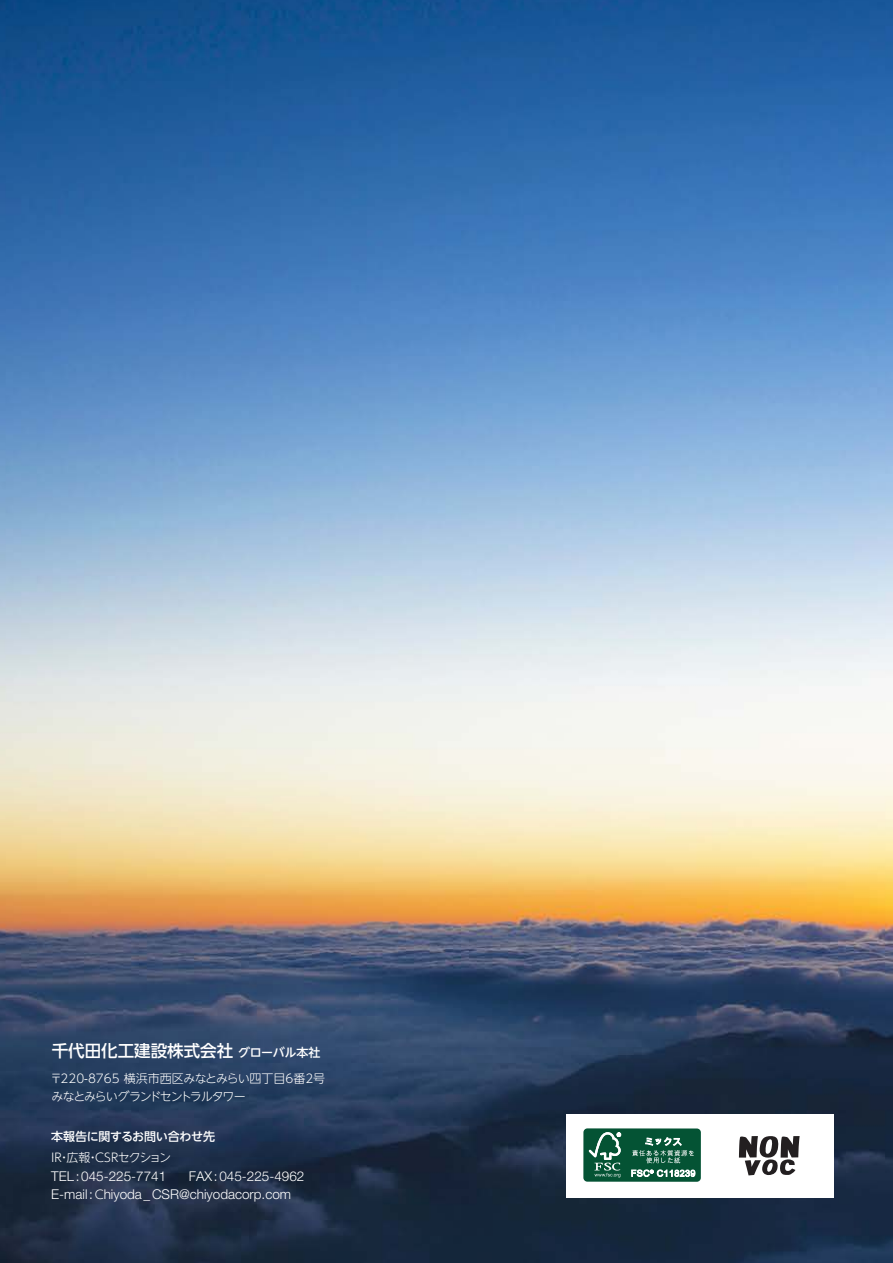
<style>
.page{position:relative;width:893px;height:1263px;background:#fff}
.page>*{position:absolute;margin:0;border:0;box-sizing:border-box;transform-origin:0 0}
.t1{font:500 16.5px "UD Shin Go NT Pro";color:#fff}
.t2{font:300 13.5px/18px "Helvetica Neue LT Std";color:#fff}
.t3{font:300 12px/18px "UD Shin Go NT Pro";letter-spacing:-.05em;color:#fff}
.t4{font:500 12px "UD Shin Go NT Pro";letter-spacing:-.02em;color:#fff}
.s1{font-size:12px}
.s2{font-family:"UD Shin Go NT Pro";font-size:12px}
</style>
<div class="page">
<img style="left:0;top:0;width:893px;height:1263px">
<div style="left:566px;top:1114px;width:267px;height:83px;background:#fff"></div>
<div style="left:583px;top:1128px;width:118px;height:54px;background:#045334;border-radius:4px"></div>
<svg style="left:589px;top:1132px;width:32px;height:45px"></svg>
<svg style="left:632px;top:1138px;width:62px;height:25px"></svg>
<svg style="left:631px;top:1169px;width:65px;height:8px"></svg>
<svg style="left:739px;top:1136px;width:61px;height:39px"></svg>
<p class="t1" style="left:52px;top:1037px;width:270px">千代田化工建設株式会社<span class="s1">グローバル本社</span></p>
<p class="t3" style="left:50px;top:1069px;width:277px">〒220-8765 横浜市西区みなとみらい四丁目6番2号みなとみらいグランドセントラルタワー</p>
<p class="t4" style="left:51px;top:1127px;width:165px">本報告に関するお問い合わせ先</p>
<p class="t3" style="left:51px;top:1148px;width:121px">IR・広報・CSRセクション</p>
<p class="t2" style="left:51px;top:1167px;width:116px">TEL:045-225-7741</p>
<p class="t2" style="left:51px;top:1167px;width:255px;text-indent:137px">FAX:045-225-4962<br>E-mail:<span class="s2">C</span>hiyoda_CSR@chiyodacorp.com</p>
</div>
